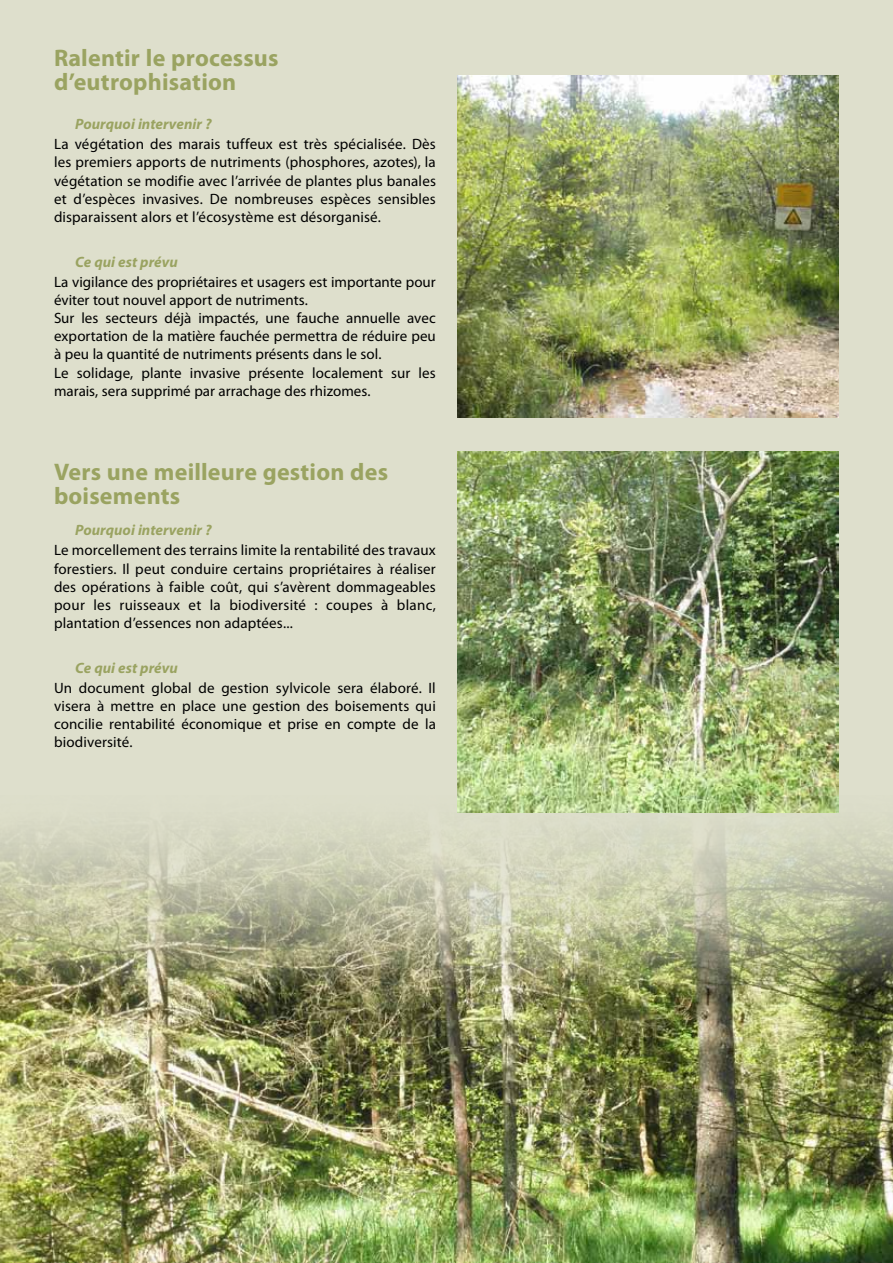
<style>
.page{position:relative;width:893px;height:1263px;background:#dedfcc}
.page>*{position:absolute;margin:0;border:0;box-sizing:border-box;transform-origin:0 0}
.t1{font:700 24px/24px "Myriad Pro";letter-spacing:.01em;color:#9aa361}
.t2{font:15px/18.1px "Myriad Pro";letter-spacing:.005em;color:#000;text-align:justify}
.t3{font:italic 700 15px "Myriad Pro";color:#9aa361}
</style>
<div class="page">
<img style="left:0;top:812px;width:893px;height:451px">
<img style="left:457px;top:452px;width:382px;height:360px">
<img style="left:457px;top:75px;width:382px;height:342px">
<h1 class="t1" style="left:54px;top:46px;width:226px">Ralentir le processus d’eutrophisation</h1>
<p class="t3" style="left:75px;top:116px;width:138px">Pourquoi intervenir ?</p>
<p class="t2" style="left:54px;top:135px;width:383px">La végétation des marais tuffeux est très spécialisée. Dès les premiers apports de nutriments (phosphores, azotes), la végétation se modifie avec l’arrivée de plantes plus banales et d’espèces invasives. De nombreuses espèces sensibles disparaissent alors et l’écosystème est désorganisé.</p>
<p class="t3" style="left:75px;top:253px;width:104px">Ce qui est prévu</p>
<p class="t2" style="left:54px;top:273px;width:383px;text-align:left">La vigilance des propriétaires et usagers est importante pour éviter tout nouvel apport de nutriments.<br>Sur les secteurs déjà impactés, une fauche annuelle avec exportation de la matière fauchée permettra de réduire peu à peu la quantité de nutriments présents dans le sol.<br>Le solidage, plante invasive présente localement sur les marais, sera supprimé par arrachage des rhizomes.</p>
<h1 class="t1" style="left:54px;top:461px;width:336px">Vers une meilleure gestion des boisements</h1>
<p class="t3" style="left:75px;top:522px;width:138px">Pourquoi intervenir ?</p>
<p class="t2" style="left:54px;top:542px;width:383px">Le morcellement des terrains limite la rentabilité des travaux forestiers. Il peut conduire certains propriétaires à réaliser des opérations à faible coût, qui s’avèrent dommageables pour les ruisseaux et la biodiversité : coupes à blanc, plantation d’essences non adaptées...</p>
<p class="t3" style="left:75px;top:659px;width:104px">Ce qui est prévu</p>
<p class="t2" style="left:54px;top:679px;width:383px">Un document global de gestion sylvicole sera élaboré. Il visera à mettre en place une gestion des boisements qui concilie rentabilité économique et prise en compte de la biodiversité.</p>
</div>
